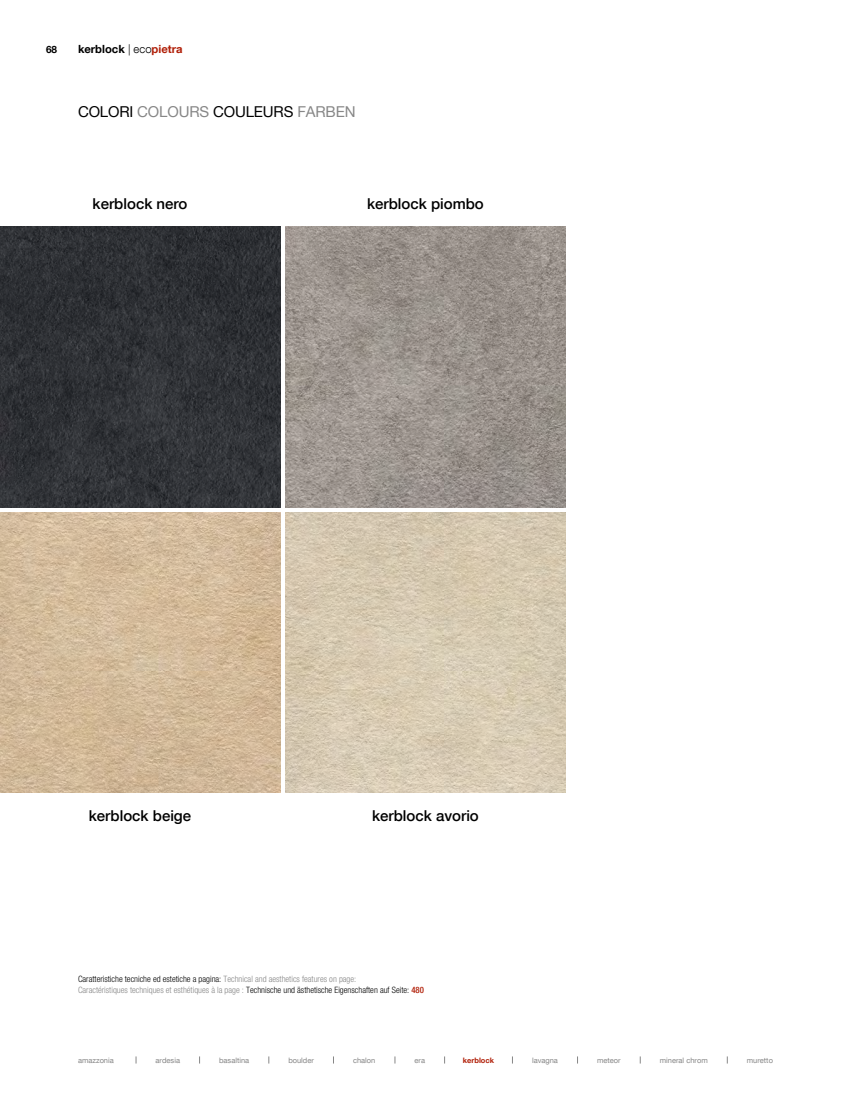
<style>
.page{position:relative;width:851px;height:1099px;background:#fff}
.page>*{position:absolute;margin:0;border:0;box-sizing:border-box;transform-origin:0 0}
.t1{font:500 15px "Helvetica Neue LT Com";color:#000}
.t2{font:15px "Helvetica Neue LT Com";letter-spacing:-.01em;color:#000}
.t3{font:700 11.25px "Helvetica Neue LT Com";color:#000}
.t4{font:700 10px "Helvetica Neue LT Com";color:#000}
.t5{font:300 condensed 8.75px/10.5px "Helvetica Neue LT Com";color:#000}
.t6{font:7.5px "Helvetica Neue LT Com";color:#878787}
.t7{font:700 7.5px "Helvetica Neue LT Com";color:#b12009}
.s1{font-weight:300}
.s2{color:#b12009}
.s3{color:#878787}
.s4{font-weight:500;color:#b12009}
</style>
<div class="page">
<img style="left:0;top:512px;width:280px;height:280px">
<img style="left:285px;top:227px;width:280px;height:280px">
<img style="left:0;top:227px;width:280px;height:280px">
<img style="left:285px;top:512px;width:280px;height:280px">
<p class="t4" style="left:46px;top:43px;width:13px">68</p>
<p class="t3" style="left:78px;top:42px;width:106px">kerblock <span class="s1">| eco</span><span class="s2">pietra</span></p>
<h1 class="t2" style="left:78px;top:102px;width:279px">COLORI <span class="s3">COLOURS</span> COULEURS <span class="s3">FARBEN</span></h1>
<h1 class="t1" style="left:93px;top:195px;width:96px">kerblock nero</h1>
<h1 class="t1" style="left:367px;top:195px;width:118px">kerblock piombo</h1>
<h1 class="t1" style="left:89px;top:806px;width:104px">kerblock beige</h1>
<h1 class="t1" style="left:372px;top:806px;width:108px">kerblock avorio</h1>
<p class="t5" style="left:78px;top:973px;width:347px">Caratteristiche tecniche ed estetiche a pagina: <span class="s3">Technical and aesthetics features on page:<br>Caractéristiques techniques et esthétiques à la page :</span> Technische und ästhetische Eigenschaften auf Seite: <span class="s4">480</span></p>
<p class="t6" style="left:78px;top:1055px;width:37px">amazzonia</p>
<p class="t6" style="left:155px;top:1055px;width:26px">ardesia</p>
<p class="t6" style="left:219px;top:1055px;width:32px">basaltina</p>
<p class="t6" style="left:288px;top:1055px;width:27px">boulder</p>
<p class="t6" style="left:353px;top:1055px;width:24px">chalon</p>
<p class="t6" style="left:414px;top:1055px;width:12px">era</p>
<p class="t7" style="left:463px;top:1055px;width:33px">kerblock</p>
<p class="t6" style="left:532px;top:1055px;width:27px">lavagna</p>
<p class="t6" style="left:597px;top:1055px;width:25px">meteor</p>
<p class="t6" style="left:659px;top:1055px;width:49px">mineral chrom</p>
<p class="t6" style="left:746px;top:1055px;width:28px">muretto</p>
</div>
